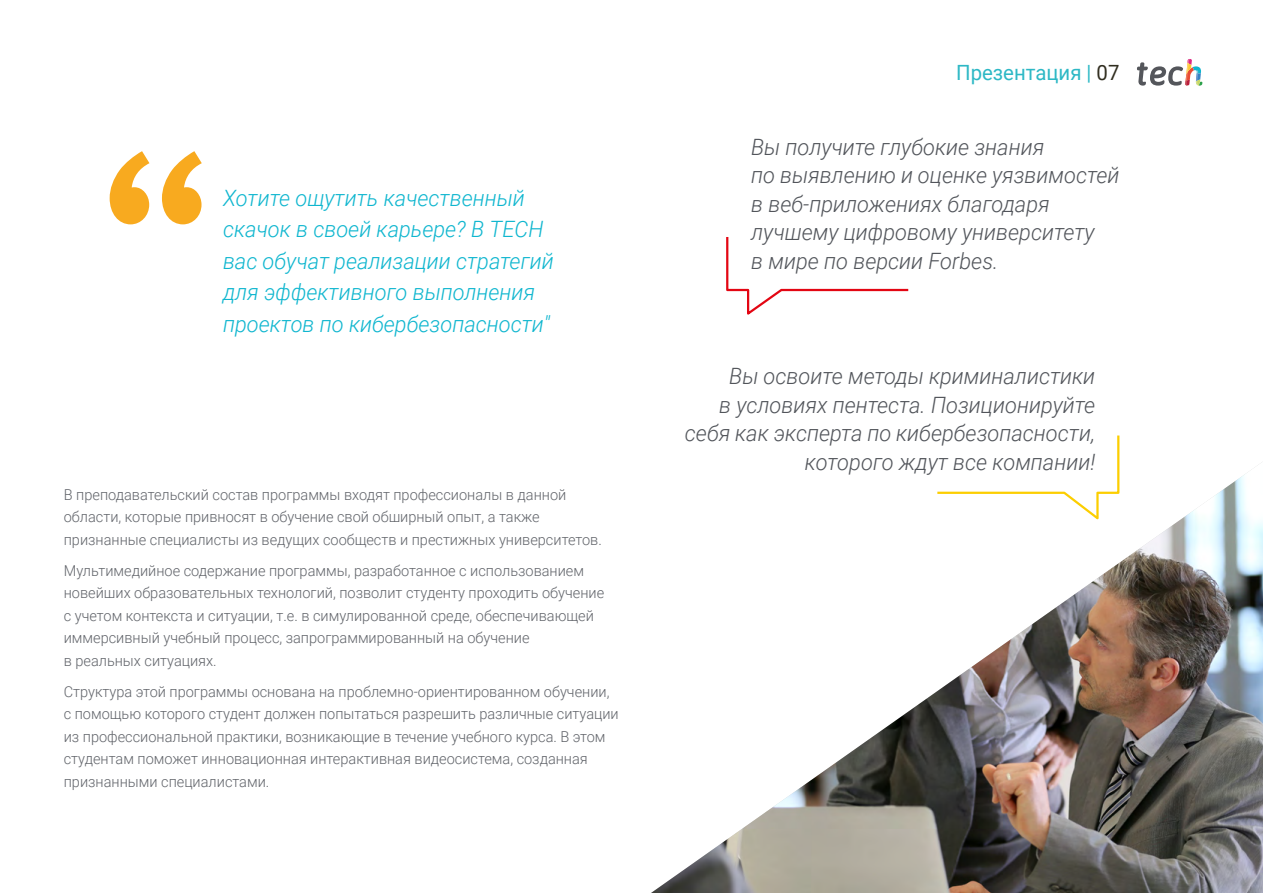
<style>
.page{position:relative;width:1263px;height:893px;background:#fff}
.page>*{position:absolute;margin:0;border:0;box-sizing:border-box;transform-origin:0 0}
.t1{font:italic 300 22.5px/28.5px "Roboto";color:#52555b;text-align:right}
.t2{font:italic 300 22.5px/31.5px "Roboto";color:#0fb6cf}
.t3{font:21px "Roboto";color:#2db8c5}
.t4{font:300 15px/22.5px "Roboto";color:#61646a}
.s1{color:#312e20}
</style>
<div class="page">
<img style="left:651px;top:462px;width:612px;height:431px">
<svg style="left:935px;top:435px;width:185px;height:88px"></svg>
<svg style="left:726px;top:237px;width:183px;height:78px"></svg>
<svg style="left:110px;top:151px;width:92px;height:73px"></svg>
<svg style="left:1137px;top:59px;width:65px;height:27px"></svg>
<h1 class="t2" style="left:223px;top:181px;width:332px">Хотите ощутить качественный скачок в своей карьере? В TECH вас обучат реализации стратегий для эффективного выполнения проектов по кибербезопасности"</h1>
<p class="t4" style="left:64px;top:482px;width:539px">В преподавательский состав программы входят профессионалы в данной области, которые привносят в обучение свой обширный опыт, а также признанные специалисты из ведущих сообществ и престижных университетов.</p>
<p class="t4" style="left:64px;top:558px;width:542px">Мультимедийное содержание программы, разработанное с использованием новейших образовательных технологий, позволит студенту проходить обучение с учетом контекста и ситуации, т.е. в симулированной среде, обеспечивающей иммерсивный учебный процесс, запрограммированный на обучение<br>в реальных ситуациях.</p>
<p class="t4" style="left:64px;top:679px;width:556px">Структура этой программы основана на проблемно-ориентированном обучении, с помощью которого студент должен попытаться разрешить различные ситуации из профессиональной практики, возникающие в течение учебного курса. В этом студентам поможет инновационная интерактивная видеосистема, созданная признанными специалистами.</p>
<h2 class="t3" style="left:956px;top:57px;width:165px">Презентация | <span class="s1">07</span></h2>
<h1 class="t1" style="left:751px;top:131px;width:370px;text-align:left">Вы получите глубокие знания<br>по выявлению и оценке уязвимостей в веб-приложениях благодаря лучшему цифровому университету<br>в мире по версии Forbes.</h1>
<h1 class="t1" style="left:685px;top:361px;width:412px">Вы освоите методы криминалистики<br>в условиях пентеста. Позиционируйте себя как эксперта по кибербезопасности, которого ждут все компании!</h1>
</div>
